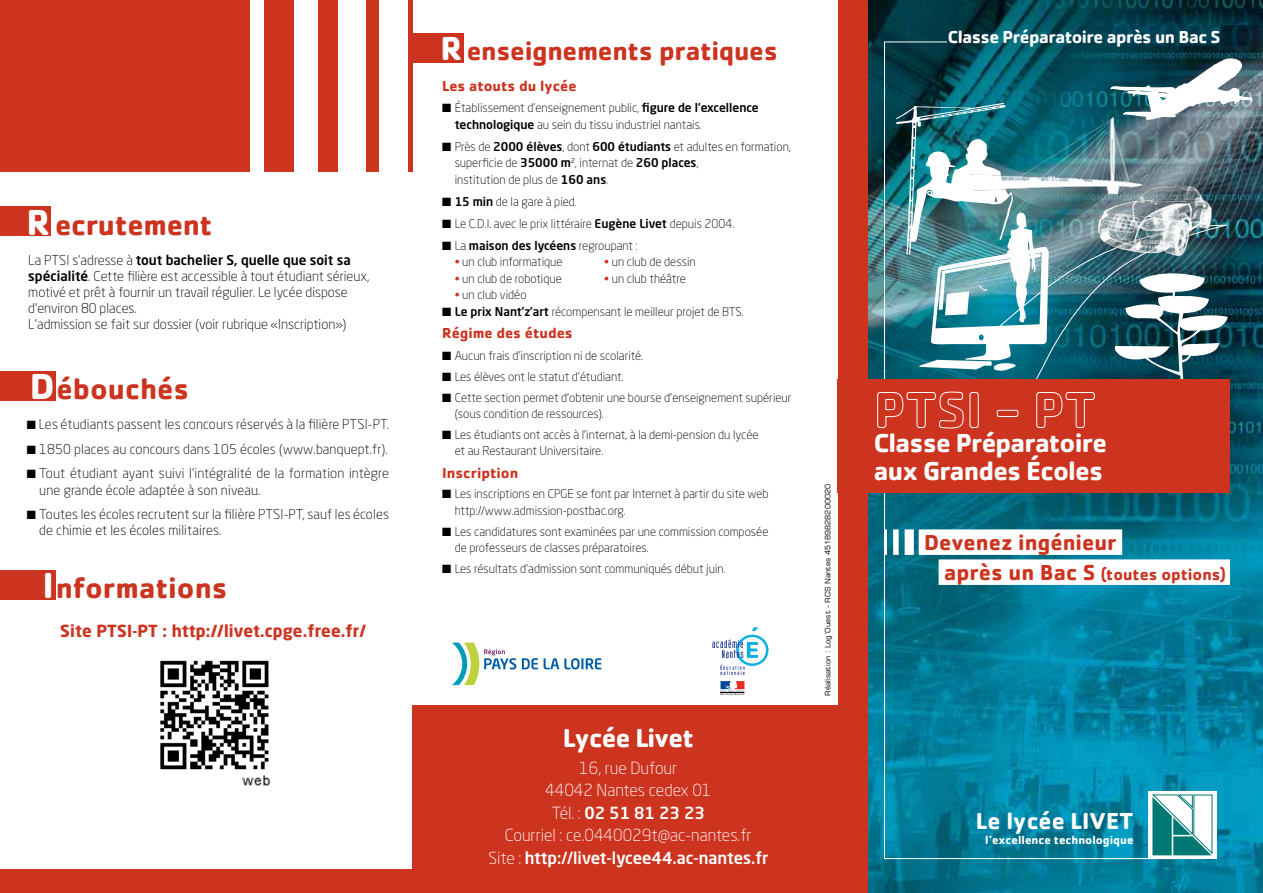
<style>
.page{position:relative;width:1263px;height:893px;background:#fff}
.page>*{position:absolute;margin:0;border:0;box-sizing:border-box;transform-origin:0 0}
.t1{font:700 30px "Cachet Std";color:#cc3420}
.t2{font:700 27px/28px "Cachet Std";letter-spacing:-.03em;color:#fff}
.t3{font:700 27px "Cachet Std";letter-spacing:-.01em;color:#cc3420}
.t4{font:700 24px "Cachet Std";color:#fff}
.t5{font:700 22.5px "Cachet Std";color:#cc3420}
.t6{font:700 18px "Cachet Std";letter-spacing:-.03em;color:#fff}
.t7{font:300 16.5px/22.5px "Neo Sans Std";color:#fff;text-align:center}
.t8{font:700 16.5px "Neo Sans Std";letter-spacing:.01em;color:#cc3420}
.t9{font:700 16.5px "Cachet Std";color:#cc3420}
.t10{font:700 15px "Cachet Std";color:#cc3420}
.t11{font:300 13.5px/16.2px "Neo Sans Std";color:#000}
.t12{font:300 12px/16.5px "Neo Sans Std";color:#000}
.t13{font:500 12px "Neo Sans Std";color:#000}
.t14{font:700 12px "Cachet Std";color:#fff}
.t15{font:7.5px "Square 721 BT";color:#000}
.s1{font-size:37.5px;color:#fff}
.s2{font-weight:500}
.s3{font-size:34.5px;color:#fff}
.s4{font-weight:300}
.s5{color:#cc3420}
.s6{font-size:22.5px}
</style>
<div class="page">
<div style="left:412px;top:33px;width:52px;height:30px;background:#cc3420"></div>
<div style="left:0;top:371px;width:56px;height:30px;background:#cc3420"></div>
<div style="left:0;top:870px;width:850px;height:23px;background:#cc3420"></div>
<div style="left:412px;top:706px;width:426px;height:187px;background:#cc3420"></div>
<div style="left:0;top:0;width:249px;height:172px;background:#cc3420"></div>
<div style="left:264px;top:0;width:30px;height:172px;background:#cc3420"></div>
<div style="left:318px;top:0;width:20px;height:172px;background:#cc3420"></div>
<div style="left:366px;top:0;width:12px;height:172px;background:#cc3420"></div>
<hr style="left:408px;top:0;width:4px;height:172px;background:#cc3420">
<img style="left:867px;top:0;width:396px;height:893px">
<svg style="left:884px;top:41px;width:294px;height:818px;background:#037a96"></svg>
<div style="left:838px;top:380px;width:392px;height:113px;background:#cc3420"></div>
<div style="left:838px;top:0;width:29px;height:893px;background:#cc3420"></div>
<hr style="left:884px;top:529px;width:3px;height:26px;background:#fff">
<div style="left:893px;top:529px;width:6px;height:26px;background:#fff"></div>
<div style="left:905px;top:529px;width:9px;height:26px;background:#fff"></div>
<div style="left:919px;top:529px;width:203px;height:26px;background:#fff"></div>
<div style="left:938px;top:559px;width:292px;height:26px;background:#fff"></div>
<div style="left:1148px;top:791px;width:68px;height:68px;background:#fff"></div>
<svg style="left:1152px;top:794px;width:61px;height:62px"></svg>
<svg style="left:1152px;top:794px;width:60px;height:61px"></svg>
<img style="left:877px;top:58px;width:376px;height:371px">
<svg style="left:720px;top:681px;width:25px;height:14px"></svg>
<svg style="left:712px;top:626px;width:57px;height:49px"></svg>
<svg style="left:522px;top:658px;width:16px;height:11px"></svg>
<svg style="left:544px;top:658px;width:57px;height:11px"></svg>
<svg style="left:452px;top:643px;width:64px;height:42px"></svg>
<div style="left:0;top:206px;width:51px;height:30px;background:#cc3420"></div>
<img style="left:160px;top:660px;width:110px;height:126px">
<div style="left:0;top:570px;width:56px;height:29px;background:#cc3420"></div>
<h1 class="t1" style="left:26px;top:206px;width:188px"><span class="s1">R</span> ecrutement</h1>
<p class="t11" style="left:28px;top:251px;width:343px">La PTSI s’adresse à <span class="s2">tout bachelier S, quelle que soit sa spécialité</span>. Cette filière est accessible à tout étudiant sérieux, motivé et prêt à fournir un travail régulier. Le lycée dispose d’environ 80 places.<br>L’admission se fait sur dossier (voir rubrique «Inscription»)</p>
<h1 class="t1" style="left:30px;top:369px;width:161px"><span class="s1">D</span>ébouchés</h1>
<p class="t11" style="left:27px;top:416px;width:364px">■ Les étudiants passent les concours réservés à la filière PTSI-PT.</p>
<p class="t11" style="left:27px;top:441px;width:362px">■ 1850 places au concours dans 105 écoles (www.banquept.fr).</p>
<p class="t11" style="left:39px;top:465px;width:351px;text-indent:-12px">■ Tout étudiant ayant suivi l’intégralité de la formation intègre une grande école adaptée à son niveau.</p>
<p class="t11" style="left:39px;top:506px;width:351px;text-indent:-12px">■ Toutes les écoles recrutent sur la filière PTSI-PT, sauf les écoles de chimie et les écoles militaires.</p>
<h1 class="t1" style="left:42px;top:568px;width:187px"><span class="s1">I</span>nformations</h1>
<h3 class="t8" style="left:60px;top:620px;width:307px">Site PTSI-PT : http://livet.cpge.free.fr/</h3>
<h2 class="t3" style="left:440px;top:33px;width:339px"><span class="s3">R</span> enseignements pratiques</h2>
<p class="t10" style="left:442px;top:77px;width:136px">Les atouts du lycée</p>
<p class="t12" style="left:455px;top:99px;width:306px;text-indent:-12px">■ Établissement d’enseignement public, <span class="s2">figure de l’excellence technologique</span> au sein du tissu industriel nantais.</p>
<p class="t12" style="left:455px;top:138px;width:338px;text-indent:-12px">■ Près de <span class="s2">2000 élèves</span>, dont <span class="s2">600 étudiants</span> et adultes en formation, superficie de <span class="s2">35000 m</span>², internat de <span class="s2">260 places</span>,<br>institution de plus de <span class="s2">160 ans</span>.</p>
<p class="t12" style="left:442px;top:193px;width:136px">■ <span class="s2">15 min</span> de la gare à pied.</p>
<p class="t12" style="left:442px;top:215px;width:294px">■ Le C.D.I. avec le prix littéraire <span class="s2">Eugène Livet</span> depuis 2004.</p>
<p class="t13" style="left:442px;top:238px;width:197px">■ <span class="s4">La</span> maison des lycéens <span class="s4">regroupant :</span></p>
<p class="t12" style="left:455px;top:253px;width:109px"><span class="s5">•</span> un club informatique</p>
<p class="t12" style="left:604px;top:253px;width:93px"><span class="s5">•</span> un club de dessin</p>
<p class="t12" style="left:455px;top:270px;width:109px"><span class="s5">•</span> un club de robotique</p>
<p class="t12" style="left:604px;top:270px;width:83px"><span class="s5">•</span> un club théâtre</p>
<p class="t12" style="left:455px;top:286px;width:73px"><span class="s5">•</span> un club vidéo</p>
<p class="t12" style="left:442px;top:303px;width:303px">■ <span class="s2">Le prix Nant’z’art</span> récompensant le meilleur projet de BTS.</p>
<p class="t10" style="left:442px;top:323px;width:132px">Régime des études</p>
<p class="t12" style="left:442px;top:347px;width:202px">■ Aucun frais d’inscription ni de scolarité.</p>
<p class="t12" style="left:442px;top:368px;width:183px">■ Les élèves ont le statut d’étudiant.</p>
<p class="t12" style="left:455px;top:389px;width:338px;text-indent:-12px">■ Cette section permet d’obtenir une bourse d’enseignement supérieur (sous condition de ressources).</p>
<p class="t12" style="left:455px;top:426px;width:305px;text-indent:-12px">■ Les étudiants ont accès à l’internat, à la demi-pension du lycée et au Restaurant Universitaire.</p>
<p class="t10" style="left:442px;top:463px;width:78px">Inscription</p>
<p class="t12" style="left:455px;top:486px;width:315px;text-indent:-12px">■ Les inscriptions en CPGE se font par i nternet à partir du site web http://www.admission-postbac.org.</p>
<p class="t12" style="left:455px;top:523px;width:315px;text-indent:-12px">■ Les candidatures sont examinées par une commission composée de professeurs de classes préparatoires.</p>
<p class="t12" style="left:442px;top:560px;width:285px">■ Les résultats d’admission sont communiqués début juin.</p>
<h2 class="t2" style="left:563px;top:723px;width:133px">Lycée Livet</h2>
<h3 class="t7" style="left:488px;top:756px;width:281px">16, rue Dufour<br>44042 Nantes cedex 01<br>Tél. : <span class="s2">02 51 81 23 23<br></span>Courriel : ce.0440029t@ac-nantes.fr<br>Site : <span class="s2">http://livet-lycee44.ac-nantes.fr</span></h3>
<p class="t15" style="left:823px;top:696px;width:213px;rotate:-90deg">Réalisation : Log’Ouest - RCS Nantes 45189828200020</p>
<h3 class="t6" style="left:948px;top:25px;width:274px">Classe Préparatoire après un Bac S</h3>
<h2 class="t2" style="left:874px;top:427px;width:235px">Classe Préparatoire aux Grandes Écoles</h2>
<h3 class="t5" style="left:924px;top:527px;width:194px">Devenez ingénieur</h3>
<h3 class="t9" style="left:944px;top:563px;width:283px"><span class="s6">après un Bac S</span> (toutes options)</h3>
<h3 class="t4" style="left:976px;top:806px;width:159px">Le lycée LIVET</h3>
<p class="t14" style="left:985px;top:832px;width:150px">l’excellence technologique</p>
</div>
